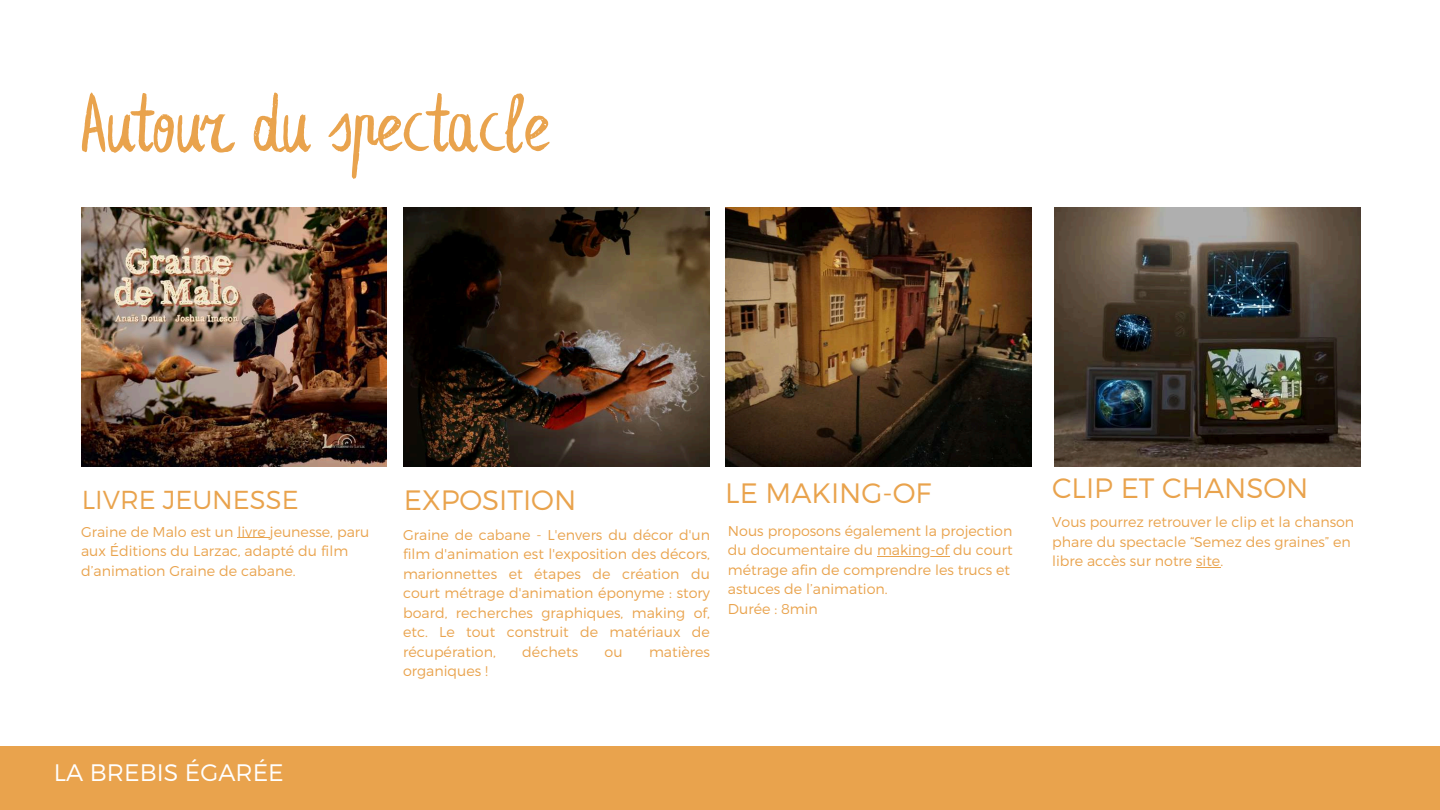
<style>
.page{position:relative;width:1440px;height:810px;background:#fff}
.page>*{position:absolute;margin:0;border:0;box-sizing:border-box;transform-origin:0 0}
.t1{font:85px "Leafy Extended";color:#e9a34d}
.t2{font:300 28px "Montserrat";color:#e9a34d}
.t3{font:300 26px "Montserrat";color:#e9a34d}
.t4{font:300 23.9px "Montserrat";color:#fff}
.t5{font:300 14.2px/19.5px "Montserrat";color:#e9a34d}
</style>
<div class="page">
<div style="left:0;top:746px;width:1440px;height:64px;background:#e9a34d"></div>
<img style="left:81px;top:207px;width:306px;height:259px">
<img style="left:403px;top:207px;width:306px;height:259px">
<img style="left:725px;top:207px;width:306px;height:259px">
<img style="left:1054px;top:207px;width:306px;height:259px">
<hr style="left:237px;top:537px;width:33px;height:1px;background:#e9a34d">
<hr style="left:877px;top:556px;width:72px;height:1px;background:#e9a34d">
<svg style="left:1196px;top:567px;width:24px;height:1px"></svg>
<h1 class="t1" style="left:81px;top:89px;width:470px">Autour du spectacle</h1>
<h3 class="t3" style="left:82px;top:483px;width:218px">LIVRE JEUNESSE</h3>
<p class="t5" style="left:81px;top:521px;width:290px">Graine de Malo est un livre jeunesse, paru aux Éditions du Larzac, adapté du film d’animation Graine de cabane.</p>
<h3 class="t4" style="left:54px;top:757px;width:231px">LA BREBIS ÉGARÉE</h3>
<h2 class="t2" style="left:404px;top:482px;width:174px">EXPOSITION</h2>
<p class="t5" style="left:403px;top:524px;width:308px;text-align:justify">Graine de cabane - L'envers du décor d'un film d'animation est l'exposition des décors, marionnettes et étapes de création du court métrage d'animation éponyme : story board, recherches graphiques, making of, etc. Le tout construit de matériaux de récupération,</p>
<p class="t5" style="left:522px;top:641px;width:57px">déchets</p>
<p class="t5" style="left:605px;top:641px;width:20px">ou</p>
<p class="t5" style="left:649px;top:641px;width:62px">matières</p>
<p class="t5" style="left:403px;top:661px;width:87px">organiques !</p>
<h2 class="t2" style="left:725px;top:475px;width:208px">LE MAKING-OF</h2>
<p class="t5" style="left:728px;top:520px;width:286px">Nous proposons également la projection du documentaire du making-of du court métrage afin de comprendre les trucs et astuces de l’animation.<br>Durée : 8min</p>
<h2 class="t2" style="left:1052px;top:470px;width:258px">CLIP ET CHANSON</h2>
<p class="t5" style="left:1052px;top:512px;width:304px">Vous pourrez retrouver le clip et la chanson phare du spectacle “Semez des graines” en libre accès sur notre site.</p>
</div>
